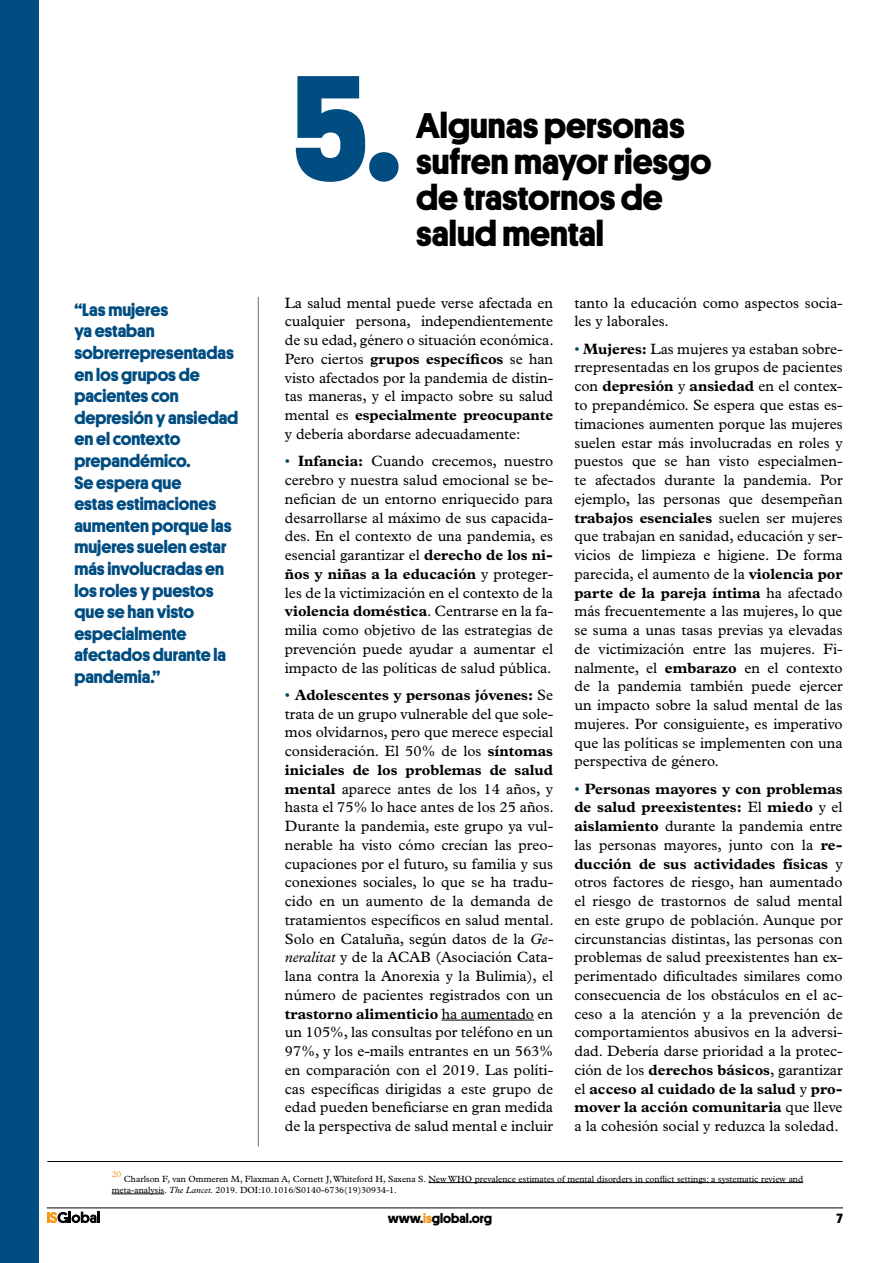
<style>
.page{position:relative;width:893px;height:1263px;background:#fff}
.page>*{position:absolute;margin:0;border:0;box-sizing:border-box;transform-origin:0 0}
.t1{font:700 150px "Platform";color:#014d81}
.t2{font:700 36px/36px "Platform";color:#000}
.t3{font:700 18px/21.6px "Platform";color:#014d81}
.text_base{font:15px/18.8px "Plantin";color:#000;text-align:justify}
.t4{font:700 13.5px "Platform";color:#000}
.leyendas{font:9px/11.2px "Plantin";color:#000}
.leyendas-2{font:8.7px "Plantin";color:#f49712}
.s1{font-weight:700}
.s2{color:#004b5f}
.s3{font-style:italic}
.s4{color:#f49712}
</style>
<div class="page">
<svg style="left:47px;top:1211px;width:53px;height:12px"></svg>
<hr style="left:47px;top:1207px;width:796px;height:1px;background:#000">
<div style="left:0;top:0;width:38px;height:1263px;background:#014d81"></div>
<hr style="left:442px;top:1020px;width:92px;height:1px;background:#000">
<hr style="left:258px;top:297px;width:1px;height:849px;background:#867b77">
<hr style="left:428px;top:1182px;width:375px;height:1px;background:#000">
<hr style="left:112px;top:1193px;width:52px;height:1px;background:#000">
<hr style="left:47px;top:1161px;width:795px;height:1px;background:#000">
<p class="t3" style="left:74px;top:298px;width:165px">“Las mujeres<br>ya estaban sobrerrepresentadas en los grupos de pacientes con depresión y ansiedad en el contexto prepandémico.<br>Se espera que<br>estas estimaciones aumenten porque las mujeres suelen estar más involucradas en los roles y puestos que se han visto especialmente afectados durante la pandemia.”</p>
<p class="t1" style="left:291px;top:18px;width:112px">5.</p>
<p class="t2" style="left:416px;top:105px;width:297px">Algunas personas sufren mayor riesgo de trastornos de salud mental</p>
<p class="text_base" style="left:285px;top:293px;width:270px">La salud mental puede verse afectada en cualquier persona, independientemente de su edad, género o situación económica.<br>Pero ciertos <span class="s1">grupos específicos</span> se han visto afectados por la pandemia de distin&shy;tas maneras, y el impacto sobre su salud mental es <span class="s1">especialmente preocupante </span>y debería abordarse adecuadamente:</p>
<p class="text_base" style="left:285px;top:452px;width:270px"><span class="s2">•</span> <span class="s1">Infancia:</span> Cuando crecemos, nuestro cerebro y nuestra salud emocional se be&shy;nefician de un entorno enriquecido para desarrollarse al máximo de sus capacida&shy;des. En el contexto de una pandemia, es esencial garantizar el <span class="s1">derecho de los ni&shy;ños y niñas a la educación</span> y proteger&shy;les de la victimización en el contexto de la <span class="s1">violencia doméstica</span>. Centrarse en la fa&shy;milia como objetivo de las estrategias de prevención puede ayudar a aumentar el impacto de las políticas de salud pública.</p>
<p class="text_base" style="left:285px;top:685px;width:270px"><span class="s2">•</span> <span class="s1">Adolescentes y personas jóvenes:</span> Se trata de un grupo vulnerable del que sole&shy;mos olvidarnos, pero que merece especial consideración. El 50% de los <span class="s1">síntomas iniciales de los problemas de salud mental</span> aparece antes de los 14 años, y hasta el 75% lo hace antes de los 25 años.<br>Durante la pandemia, este grupo ya vul&shy;nerable ha visto cómo crecían las preo&shy;cupaciones por el futuro, su familia y sus conexiones sociales, lo que se ha tradu&shy;cido en un aumento de la demanda de tratamientos específicos en salud mental.<br>Solo en Cataluña, según datos de la <span class="s3">Ge&shy;neralitat</span> y de la ACAB (Asociación Cata&shy;lana contra la Anorexia y la Bulimia), el número de pacientes registrados con un <span class="s1">trastorno alimenticio</span> ha aumentado en un 105%, las consultas por teléfono en un 97%, y los e-mails entrantes en un 563% en comparación con el 2019. Las políti&shy;cas específicas dirigidas a este grupo de edad pueden beneficiarse en gran medida de la perspectiva de salud mental e incluir</p>
<p class="text_base" style="left:574px;top:293px;width:270px">tanto la educación como aspectos socia&shy;les y laborales.</p>
<p class="text_base" style="left:574px;top:339px;width:270px"><span class="s2">•</span> <span class="s1">Mujeres:</span> Las mujeres ya estaban sobre&shy;rrepresentadas en los grupos de pacientes con <span class="s1">depresión</span> y <span class="s1">ansiedad</span> en el contex&shy;to prepandémico. Se espera que estas es&shy;timaciones aumenten porque las mujeres suelen estar más involucradas en roles y puestos que se han visto especialmen&shy;te afectados durante la pandemia. Por ejemplo, las personas que desempeñan <span class="s1">trabajos esenciales</span> suelen ser mujeres que trabajan en sanidad, educación y ser&shy;vicios de limpieza e higiene. De forma parecida, el aumento de la <span class="s1">violencia por parte de la pareja íntima</span> ha afectado más frecuentemente a las mujeres, lo que se suma a unas tasas previas ya elevadas de victimización entre las mujeres. Fi&shy;nalmente, el <span class="s1">embarazo</span> en el contexto de la pandemia también puede ejercer un impacto sobre la salud mental de las mujeres. Por consiguiente, es imperativo que las políticas se implementen con una perspectiva de género.</p>
<p class="text_base" style="left:574px;top:779px;width:270px"><span class="s2">•</span> <span class="s1">Personas mayores y con problemas de salud preexistentes:</span> El <span class="s1">miedo</span> y el <span class="s1">aislamiento</span> durante la pandemia entre las personas mayores, junto con la <span class="s1">re&shy;ducción de sus actividades físicas</span> y otros factores de riesgo, han aumentado el riesgo de trastornos de salud mental en este grupo de población. Aunque por circunstancias distintas, las personas con problemas de salud preexistentes han ex&shy;perimentado dificultades similares como consecuencia de los obstáculos en el ac&shy;ceso a la atención y a la prevención de comportamientos abusivos en la adversi&shy;dad. Debería darse prioridad a la protec&shy;ción de los <span class="s1">derechos básicos</span>, garantizar el <span class="s1">acceso al cuidado de la salud</span> y <span class="s1">pro&shy;mover la acción comunitaria</span> que lleve a la cohesión social y reduzca la soledad.</p>
<p class="leyendas-2" style="left:112px;top:1169px;width:11px">20</p>
<p class="leyendas" style="left:112px;top:1173px;width:693px;text-indent:12px">Charlson F, van Ommeren M, Flaxman A, Cornett J, Whiteford H, Saxena S. New WHO prevalence estimates of mental disorders in conflict settings: a systematic review and meta-analysis. <span class="s3">The Lancet</span>. 2019. DOI:10.1016/S0140-6736(19)30934-1.</p>
<p class="t4" style="left:388px;top:1208px;width:106px">www.<span class="s4">is</span>global.org</p>
<p class="t4" style="left:836px;top:1208px;width:8px">7</p>
</div>
